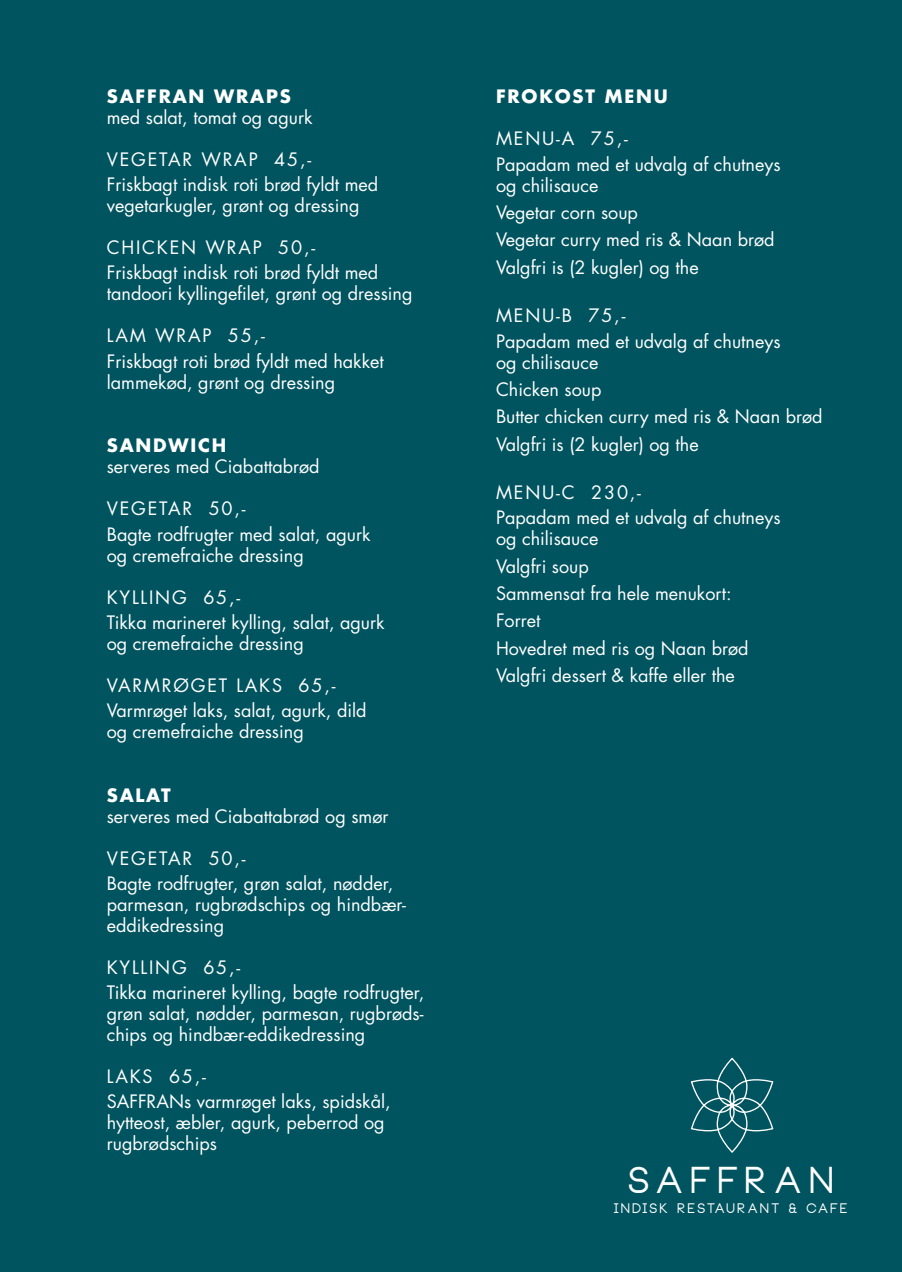
<style>
.page{position:relative;width:902px;height:1272px;background:#00545f}
.page>*{position:absolute;margin:0;border:0;box-sizing:border-box;transform-origin:0 0}
.t1{font:700 36.45px "Neou";letter-spacing:.2em;color:#fff}
.brød{font:18px/21px "Futura";color:#fff}
.brød_2{font:18px/21px "Futura";color:#fff}
.oversskrift{font:18px "Futura";letter-spacing:.1em;color:#fff}
.kategori{font:700 18px "Futura";letter-spacing:.1em;color:#fff}
.t2{font:700 13.5px "Neou";letter-spacing:.16em;color:#fff}
</style>
<div class="page">
<svg style="left:690px;top:1058px;width:84px;height:95px"></svg>
<p class="kategori" style="left:107px;top:84px;width:185px">SAFFRAN WRAPS</p>
<p class="brød" style="left:107px;top:107px;width:207px">med salat, tomat og agurk</p>
<p class="oversskrift" style="left:107px;top:148px;width:206px">VEGETAR WRAP 45,-</p>
<p class="brød" style="left:107px;top:174px;width:273px">Friskbagt indisk roti brød fyldt med vegetarkugler, grønt og dressing</p>
<p class="oversskrift" style="left:107px;top:236px;width:210px">CHICKEN WRAP 50,-</p>
<p class="brød" style="left:107px;top:262px;width:307px">Friskbagt indisk roti brød fyldt med tandoori kyllingefilet, grønt og dressing</p>
<p class="oversskrift" style="left:107px;top:324px;width:159px">LAM WRAP 55,-</p>
<p class="brød" style="left:107px;top:351px;width:279px">Friskbagt roti brød fyldt med hakket lammekød, grønt og dressing</p>
<p class="kategori" style="left:107px;top:433px;width:121px">SANDWICH</p>
<p class="brød" style="left:107px;top:456px;width:214px">serveres med Ciabattabrød</p>
<p class="oversskrift" style="left:107px;top:497px;width:140px">VEGETAR 50,-</p>
<p class="brød" style="left:107px;top:524px;width:265px">Bagte rodfrugter med salat, agurk og cremefraiche dressing</p>
<p class="oversskrift" style="left:107px;top:585px;width:135px">KYLLING 65,-</p>
<p class="brød" style="left:107px;top:612px;width:279px">Tikka marineret kylling, salat, agurk og cremefraiche dressing</p>
<p class="oversskrift" style="left:107px;top:674px;width:230px">VARMRØGET LAKS 65,-</p>
<p class="brød" style="left:107px;top:700px;width:261px">Varmrøget laks, salat, agurk, dild og cremefraiche dressing</p>
<p class="kategori" style="left:107px;top:783px;width:65px">SALAT</p>
<p class="brød" style="left:107px;top:806px;width:283px">serveres med Ciabattabrød og smør</p>
<p class="oversskrift" style="left:107px;top:846px;width:140px">VEGETAR 50,-</p>
<p class="brød" style="left:107px;top:873px;width:301px">Bagte rodfrugter, grøn salat, nødder, parmesan, rugbrødschips og hindbær&shy;eddikedressing</p>
<p class="oversskrift" style="left:107px;top:956px;width:135px">KYLLING 65,-</p>
<p class="brød" style="left:107px;top:982px;width:319px;text-align:justify">Tikka marineret kylling, bagte rodfrugter, grøn salat, nødder, parmesan, rugbrøds&shy;chips og hindbær-eddikedressing</p>
<p class="oversskrift" style="left:107px;top:1065px;width:101px">LAKS 65,-</p>
<p class="brød" style="left:107px;top:1091px;width:285px">SAFFRANs varmrøget laks, spidskål, hytteost, æbler, agurk, peberrod og rugbrødschips</p>
<p class="kategori" style="left:496px;top:84px;width:173px">FROKOST MENU</p>
<p class="oversskrift" style="left:496px;top:127px;width:133px">MENU-A 75,-</p>
<p class="brød_2" style="left:496px;top:154px;width:286px">Papadam med et udvalg af chutneys og chilisauce</p>
<p class="brød_2" style="left:496px;top:202px;width:144px">Vegetar corn soup</p>
<p class="brød_2" style="left:496px;top:230px;width:280px">Vegetar curry med ris &amp; Naan brød</p>
<p class="brød_2" style="left:496px;top:257px;width:204px">Valgfri is (2 kugler) og the</p>
<p class="oversskrift" style="left:496px;top:304px;width:131px">MENU-B 75,-</p>
<p class="brød_2" style="left:496px;top:331px;width:286px">Papadam med et udvalg af chutneys og chilisauce</p>
<p class="brød_2" style="left:496px;top:379px;width:107px">Chicken soup</p>
<p class="brød_2" style="left:496px;top:406px;width:328px">Butter chicken curry med ris &amp; Naan brød</p>
<p class="brød_2" style="left:496px;top:434px;width:204px">Valgfri is (2 kugler) og the</p>
<p class="oversskrift" style="left:496px;top:481px;width:146px">MENU-C 230,-</p>
<p class="brød_2" style="left:496px;top:507px;width:286px">Papadam med et udvalg af chutneys og chilisauce</p>
<p class="brød_2" style="left:496px;top:556px;width:94px">Valgfri soup</p>
<p class="brød_2" style="left:496px;top:583px;width:237px">Sammensat fra hele menukort:</p>
<p class="brød_2" style="left:496px;top:610px;width:46px">Forret</p>
<p class="brød_2" style="left:496px;top:638px;width:254px">Hovedret med ris og Naan brød</p>
<p class="brød_2" style="left:496px;top:665px;width:240px">Valgfri dessert &amp; kaffe eller the</p>
<p class="t1" style="left:629px;top:1161px;width:207px">SAFFRAN</p>
<p class="t2" style="left:614px;top:1201px;width:235px">INDISK RESTAURANT &amp; CAFE</p>
</div>
